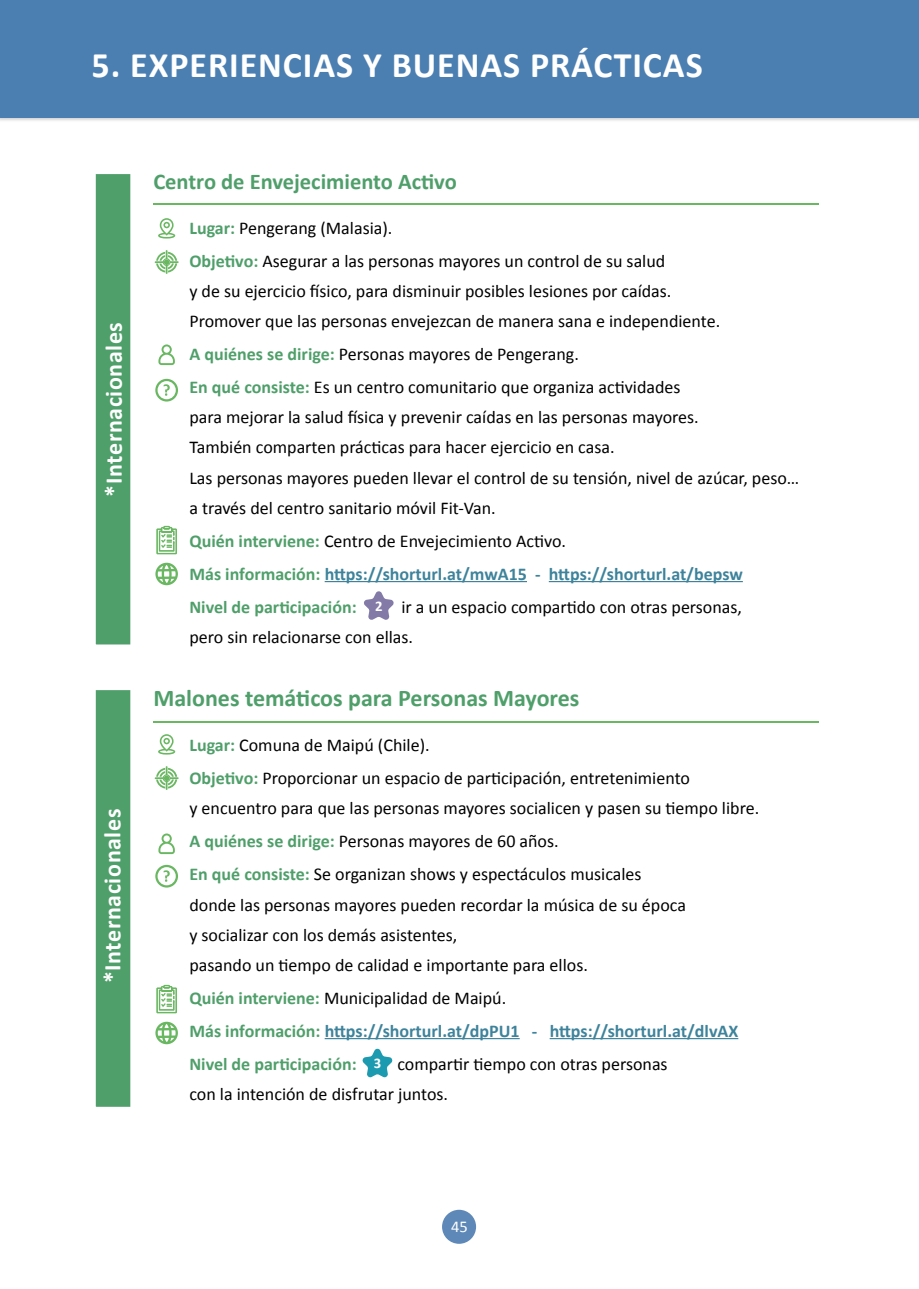
<style>
.page{position:relative;width:919px;height:1289px;background:#fff}
.page>*{position:absolute;margin:0;border:0;box-sizing:border-box;transform-origin:0 0}
.t1{font:700 36px "Calibri";letter-spacing:.025em;color:#fff}
.t2{font:700 24px "Calibri";color:#4f9f6a}
.t3{font:700 24px "Calibri";letter-spacing:.025em;color:#fff}
.t4{font:700 22.5px "Calibri";color:#4f9f6a}
.t5{font:18px/30px "Calibri";color:#000}
.t6{font:700 18px/33px "Calibri";color:#4f9f6a}
.t7{font:16.5px "Calibri";color:#fff}
.t8{font:700 14.7px "Calibri";color:#fff}
.s1{font-weight:700;color:#4f9f6a}
.s2{font-weight:400;color:#000}
.s3{color:#3e839b}
</style>
<div class="page">
<hr style="left:153px;top:204px;width:665px;height:1px;background:#6ab762">
<div style="left:96px;top:174px;width:34px;height:470px;background:#4f9f6a"></div>
<hr style="left:324px;top:581px;width:203px;height:1px;background:#3e839b">
<hr style="left:548px;top:581px;width:194px;height:1px;background:#3e839b">
<svg style="left:158px;top:218px;width:17px;height:20px"></svg>
<svg style="left:158px;top:344px;width:17px;height:21px"></svg>
<svg style="left:155px;top:379px;width:23px;height:22px"></svg>
<svg style="left:155px;top:250px;width:24px;height:24px"></svg>
<svg style="left:156px;top:526px;width:21px;height:28px"></svg>
<svg style="left:155px;top:562px;width:23px;height:23px"></svg>
<svg style="left:364px;top:591px;width:30px;height:29px"></svg>
<div style="left:442px;top:1209px;width:34px;height:34px;background:#5e88b8;border-radius:50%"></div>
<div style="left:0;top:0;width:918px;height:118px;background:#4b7fb2"></div>
<hr style="left:153px;top:721px;width:665px;height:1px;background:#6ab762">
<div style="left:96px;top:690px;width:34px;height:416px;background:#4f9f6a"></div>
<hr style="left:324px;top:1038px;width:195px;height:1px;background:#3e839b">
<hr style="left:549px;top:1038px;width:189px;height:1px;background:#3e839b">
<svg style="left:158px;top:734px;width:17px;height:20px"></svg>
<svg style="left:158px;top:833px;width:17px;height:21px"></svg>
<svg style="left:155px;top:864px;width:23px;height:23px"></svg>
<svg style="left:155px;top:766px;width:24px;height:24px"></svg>
<svg style="left:156px;top:984px;width:21px;height:29px"></svg>
<svg style="left:155px;top:1021px;width:23px;height:23px"></svg>
<svg style="left:362px;top:1048px;width:31px;height:30px"></svg>
<h1 class="t1" style="left:91px;top:40px;width:612px">5. EXPERIENCIAS Y BUENAS PRÁCTICAS</h1>
<h2 class="t3" style="left:97px;top:496px;width:176px;rotate:-90deg">*Internacionales</h2>
<h2 class="t3" style="left:96px;top:983px;width:176px;rotate:-90deg">*Internacionales</h2>
<p class="t4" style="left:153px;top:166px;width:305px">Centro de Envejecimiento Activo</p>
<p class="t5" style="left:189px;top:211px;width:477px;line-height:33px"><span class="s1">Lugar:</span> Pengerang (Malasia).<br><span class="s1">Objetivo:</span> Asegurar a las personas mayores un control de su salud</p>
<p class="t5" style="left:189px;top:275px;width:532px">y de su ejercicio físico, para disminuir posibles lesiones por caídas.<br>Promover que las personas envejezcan de manera sana e independiente.</p>
<p class="t5" style="left:189px;top:337px;width:492px;line-height:33px"><span class="s1">A quiénes se dirige:</span> Personas mayores de Pengerang.<br><span class="s1">En qué consiste:</span> Es un centro comunitario que organiza actividades</p>
<p class="t5" style="left:189px;top:401px;width:611px">para mejorar la salud física y prevenir caídas en las personas mayores.<br>También comparten prácticas para hacer ejercicio en casa.<br>Las personas mayores pueden llevar el control de su tensión, nivel de azúcar, peso… a través del centro sanitario móvil Fit-Van.</p>
<p class="t6" style="left:189px;top:523px;width:555px">Quién interviene: <span class="s2">Centro de Envejecimiento Activo.<br></span>Más información: <span class="s3">https://shorturl.at/mwA15 - https://shorturl.at/bepsw<br></span>Nivel de participación:</p>
<p class="t5" style="left:189px;top:590px;width:554px;text-indent:212px">ir a un espacio compartido con otras personas, pero sin relacionarse con ellas.</p>
<p class="t8" style="left:375px;top:595px;width:9px">2</p>
<h2 class="t2" style="left:153px;top:681px;width:427px">Malones temáticos para Personas Mayores</h2>
<p class="t5" style="left:189px;top:728px;width:502px;line-height:33px"><span class="s1">Lugar:</span> Comuna de Maipú (Chile).<br><span class="s1">Objetivo:</span> Proporcionar un espacio de participación, entretenimiento</p>
<p class="t5" style="left:189px;top:791px;width:571px;line-height:33px">y encuentro para que las personas mayores socialicen y pasen su tiempo libre.<br><span class="s1">A quiénes se dirige:</span> Personas mayores de 60 años.<br><span class="s1">En qué consiste:</span> Se organizan shows y espectáculos musicales</p>
<p class="t5" style="left:189px;top:888px;width:498px">donde las personas mayores pueden recordar la música de su época y socializar con los demás asistentes,<br>pasando un tiempo de calidad e importante para ellos.</p>
<p class="t6" style="left:189px;top:980px;width:550px">Quién interviene: <span class="s2">Municipalidad de Maipú.<br></span>Más información: <span class="s3">https://shorturl.at/dpPU1 - https://shorturl.at/dlvAX<br></span>Nivel de participación:</p>
<p class="t5" style="left:189px;top:1047px;width:479px;text-indent:208px">compartir tiempo con otras personas con la intención de disfrutar juntos.</p>
<p class="t8" style="left:374px;top:1052px;width:9px">3</p>
<p class="t7" style="left:451px;top:1216px;width:18px">45</p>
</div>
